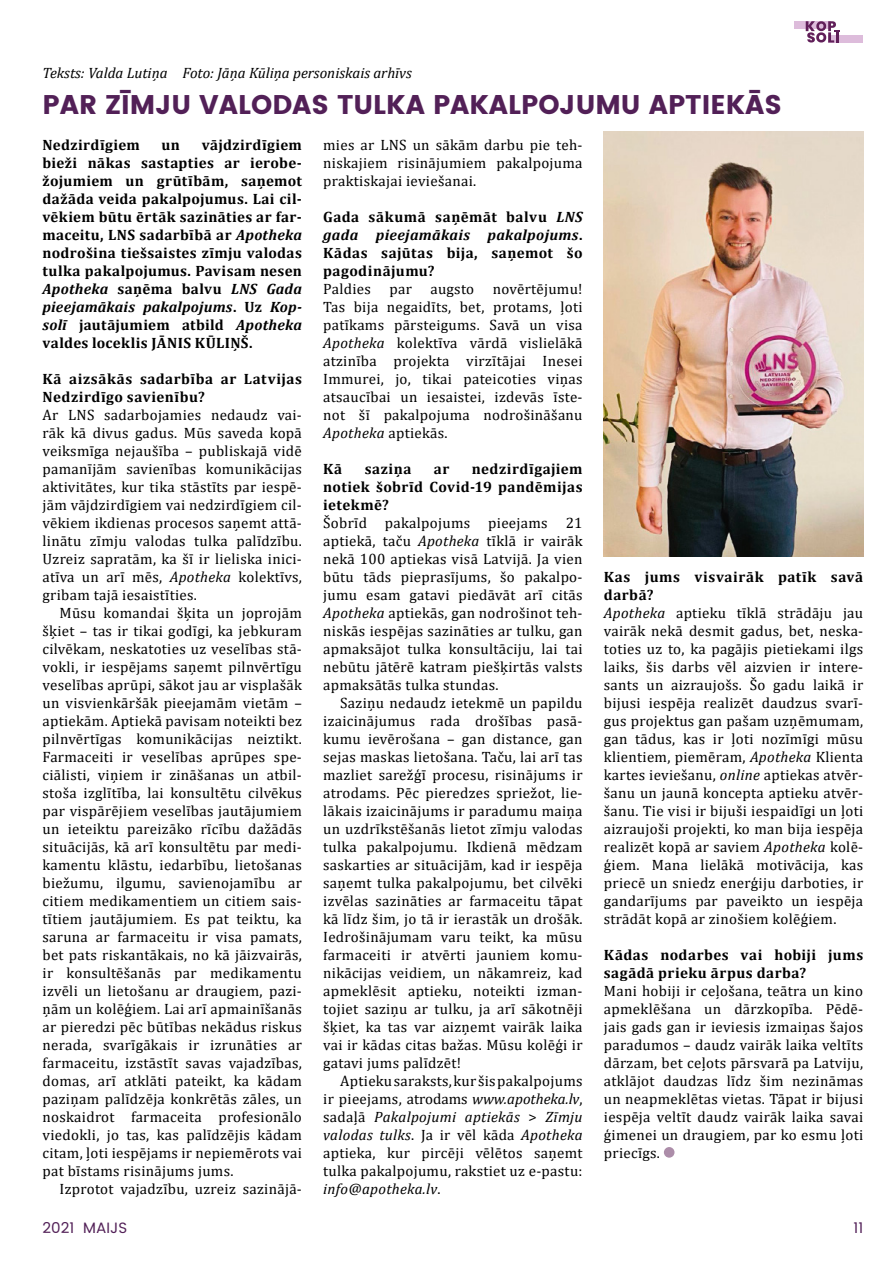
<style>
.page{position:relative;width:893px;height:1263px;background:#fff}
.page>*{position:absolute;margin:0;border:0;box-sizing:border-box;transform-origin:0 0}
.t1{font:700 27px "Poppins";color:#522057}
.t2{font:15px/18px "Cambria";letter-spacing:.02em;color:#000;text-align:justify}
.t3{font:700 15px/18px "Cambria";letter-spacing:.03em;color:#000;text-align:justify}
.t4{font:italic 15px "Cambria";color:#000}
.t5{font:15px "Poppins";color:#522057}
.s1{font-style:italic}
.s2{font-weight:700}
</style>
<div class="page">
<div style="left:664px;top:1147px;width:10px;height:11px;background:#ac8da9;border-radius:50%"></div>
<img style="left:604px;top:132px;width:259px;height:424px">
<div style="left:795px;top:21px;width:36px;height:8px;background:#ddbcdb"></div>
<div style="left:828px;top:35px;width:35px;height:8px;background:#ddbcdb"></div>
<svg style="left:806px;top:21px;width:34px;height:22px"></svg>
<p class="t4" style="left:43px;top:62px;width:371px">Teksts: Valda Lutiņa Foto: Jāņa Kūliņa personiskais arhīvs</p>
<h1 class="t1" style="left:43px;top:88px;width:741px">PAR ZĪMJU VALODAS TULKA PAKALPOJUMU APTIEKĀS</h1>
<p class="t3" style="left:43px;top:135px;width:99px">Nedzirdīgiem</p>
<p class="t3" style="left:162px;top:135px;width:20px">un</p>
<p class="t3" style="left:43px;top:135px;width:261px;text-indent:159px">vājdzirdīgiem bieži nākas sastapties ar ierobe&shy;žojumiem un grūtībām, saņemot dažāda veida pakalpojumus. Lai cil&shy;vēkiem būtu ērtāk sazināties ar far&shy;maceitu, LNS sadarbībā ar <span class="s1">Apotheka </span>nodrošina tiešsaistes zīmju valodas tulka pakalpojumus. Pavisam nesen <span class="s1">Apotheka</span> saņēma balvu <span class="s1">LNS Gada pieejamākais pakalpojums</span>. Uz <span class="s1">Kop&shy;solī</span> jautājumiem atbild <span class="s1">Apotheka </span>valdes loceklis JĀNIS KŪLIŅŠ.</p>
<p class="t3" style="left:43px;top:369px;width:261px">Kā aizsākās sadarbība ar Latvijas<br>Nedzirdīgo savienību?</p>
<p class="t2" style="left:43px;top:405px;width:261px">Ar LNS sadarbojamies nedaudz vai&shy;rāk kā divus gadus. Mūs saveda kopā veiksmīga nejaušība – publiskajā vidē pamanījām savienības komunikācijas aktivitātes, kur tika stāstīts par iespē&shy;jām vājdzirdīgiem vai nedzirdīgiem cil&shy;vēkiem ikdienas procesos saņemt attā&shy;linātu zīmju valodas tulka palīdzību.<br>Uzreiz sapratām, ka šī ir lieliska inici&shy;atīva un arī mēs, <span class="s1">Apotheka</span> kolektīvs, gribam tajā iesaistīties.</p>
<p class="t2" style="left:43px;top:603px;width:261px;text-indent:17px">Mūsu komandai šķita un joprojām šķiet – tas ir tikai godīgi, ka jebkuram cilvēkam, neskatoties uz veselības stā&shy;vokli, ir iespējams saņemt pilnvērtīgu veselības aprūpi, sākot jau ar visplašāk un visvienkāršāk pieejamām vietām – aptiekām. Aptiekā pavisam noteikti bez pilnvērtīgas komunikācijas neiztikt.<br>Farmaceiti ir veselības aprūpes spe&shy;ciālisti, viņiem ir zināšanas un atbil&shy;stoša izglītība, lai konsultētu cilvēkus par vispārējiem veselības jautājumiem un ieteiktu pareizāko rīcību dažādās situācijās, kā arī konsultētu par medi&shy;kamentu klāstu, iedarbību, lietošanas biežumu, ilgumu, savienojamību ar citiem medikamentiem un citiem sais&shy;tītiem jautājumiem. Es pat teiktu, ka saruna ar farmaceitu ir visa pamats, bet pats riskantākais, no kā jāizvairās, ir konsultēšanās par medikamentu izvēli un lietošanu ar draugiem, pazi&shy;ņām un kolēģiem. Lai arī apmainīšanās ar pieredzi pēc būtības nekādus riskus nerada, svarīgākais ir izrunāties ar farmaceitu, izstāstīt savas vajadzības, domas, arī atklāti pateikt, ka kādam paziņam palīdzēja konkrētās zāles, un noskaidrot farmaceita profesionālo viedokli, jo tas, kas palīdzējis kādam citam, ļoti iespējams ir nepiemērots vai pat bīstams risinājums jums.</p>
<p class="t2" style="left:60px;top:1179px;width:244px">Izprotot vajadzību, uzreiz sazinājā-</p>
<p class="t2" style="left:323px;top:135px;width:261px">mies ar LNS un sākām darbu pie teh&shy;niskajiem risinājumiem pakalpojuma praktiskajai ieviešanai.</p>
<p class="t3" style="left:323px;top:207px;width:261px">Gada sākumā saņēmāt balvu <span class="s1">LNS gada pieejamākais pakalpojums</span>.<br>Kādas sajūtas bija, saņemot šo pagodinājumu?</p>
<p class="t2" style="left:323px;top:279px;width:261px">Paldies par augsto novērtējumu!<br>Tas bija negaidīts, bet, protams, ļoti patīkams pārsteigums. Savā un visa <span class="s1">Apotheka</span> kolektīva vārdā vislielākā atzinība projekta virzītājai Inesei Immurei, jo, tikai pateicoties viņas atsaucībai un iesaistei, izdevās īste&shy;not šī pakalpojuma nodrošināšanu <span class="s1">Apotheka</span> aptiekās.</p>
<p class="t3" style="left:323px;top:459px;width:21px">Kā</p>
<p class="t3" style="left:365px;top:459px;width:48px">saziņa</p>
<p class="t3" style="left:434px;top:459px;width:17px">ar</p>
<p class="t3" style="left:323px;top:459px;width:261px;text-indent:149px">nedzirdīgajiem notiek šobrīd Covid-19 pandēmijas ietekmē?</p>
<p class="t2" style="left:323px;top:513px;width:261px">Šobrīd pakalpojums pieejams 21 aptiekā, taču <span class="s1">Apotheka</span> tīklā ir vairāk nekā 100 aptiekas visā Latvijā. Ja vien būtu tāds pieprasījums, šo pakalpo&shy;jumu esam gatavi piedāvāt arī citās <span class="s1">Apotheka</span> aptiekās, gan nodrošinot teh&shy;niskās iespējas sazināties ar tulku, gan apmaksājot tulka konsultāciju, lai tai nebūtu jātērē katram piešķirtās valsts apmaksātās tulka stundas.</p>
<p class="t2" style="left:323px;top:693px;width:261px;text-indent:17px">Saziņu nedaudz ietekmē un papildu izaicinājumus rada drošības pasā&shy;kumu ievērošana – gan distance, gan sejas maskas lietošana. Taču, lai arī tas mazliet sarežģī procesu, risinājums ir atrodams. Pēc pieredzes spriežot, lie&shy;lākais izaicinājums ir paradumu maiņa un uzdrīkstēšanās lietot zīmju valodas tulka pakalpojumu. Ikdienā mēdzam saskarties ar situācijām, kad ir iespēja saņemt tulka pakalpojumu, bet cilvēki izvēlas sazināties ar farmaceitu tāpat kā līdz šim, jo tā ir ierastāk un drošāk.<br>Iedrošinājumam varu teikt, ka mūsu farmaceiti ir atvērti jauniem komu&shy;nikācijas veidiem, un nākamreiz, kad apmeklēsit aptieku, noteikti izman&shy;tojiet saziņu ar tulku, ja arī sākotnēji šķiet, ka tas var aizņemt vairāk laika vai ir kādas citas bažas. Mūsu kolēģi ir gatavi jums palīdzēt!</p>
<p class="t2" style="left:323px;top:1071px;width:261px;text-indent:17px">Aptieku saraksts, kur šis pakalpojums ir pieejams, atrodams <span class="s1">www.apotheka.lv</span>, sadaļā <span class="s1">Pakalpojumi aptiekās</span> &gt; <span class="s1">Zīmju valodas tulks</span>. Ja ir vēl kāda <span class="s1">Apotheka </span>aptieka, kur pircēji vēlētos saņemt tulka pakalpojumu, rakstiet uz e-pastu: <span class="s1">info@apotheka.lv</span>.</p>
<p class="t2" style="left:604px;top:567px;width:261px;text-align:left"><span class="s2">Kas jums visvairāk patīk savā darbā?<br></span><span class="s1">Apotheka</span> aptieku tīklā strādāju jau vairāk nekā desmit gadus, bet, neska&shy;toties uz to, ka pagājis pietiekami ilgs laiks, šis darbs vēl aizvien ir intere&shy;sants un aizraujošs. Šo gadu laikā ir bijusi iespēja realizēt daudzus svarī&shy;gus projektus gan pašam uzņēmumam, gan tādus, kas ir ļoti nozīmīgi mūsu klientiem, piemēram, <span class="s1">Apotheka</span> Klienta kartes ieviešanu, <span class="s1">online</span> aptiekas atvēr&shy;šanu un jaunā koncepta aptieku atvēr&shy;šanu. Tie visi ir bijuši iespaidīgi un ļoti aizraujoši projekti, ko man bija iespēja realizēt kopā ar saviem <span class="s1">Apotheka</span> kolē&shy;ģiem. Mana lielākā motivācija, kas priecē un sniedz enerģiju darboties, ir gandarījums par paveikto un iespēja strādāt kopā ar zinošiem kolēģiem.</p>
<p class="t3" style="left:604px;top:945px;width:261px">Kādas nodarbes vai hobiji jums sagādā prieku ārpus darba?</p>
<p class="t2" style="left:604px;top:981px;width:261px">Mani hobiji ir ceļošana, teātra un kino apmeklēšana un dārzkopība. Pēdē&shy;jais gads gan ir ieviesis izmaiņas šajos paradumos – daudz vairāk laika veltīts dārzam, bet ceļots pārsvarā pa Latviju, atklājot daudzas līdz šim nezināmas un neapmeklētas vietas. Tāpat ir bijusi iespēja veltīt daudz vairāk laika savai ģimenei un draugiem, par ko esmu ļoti priecīgs.</p>
<p class="t5" style="left:43px;top:1217px;width:86px">2021 MAIJS</p>
<p class="t5" style="left:854px;top:1217px;width:11px">11</p>
</div>
